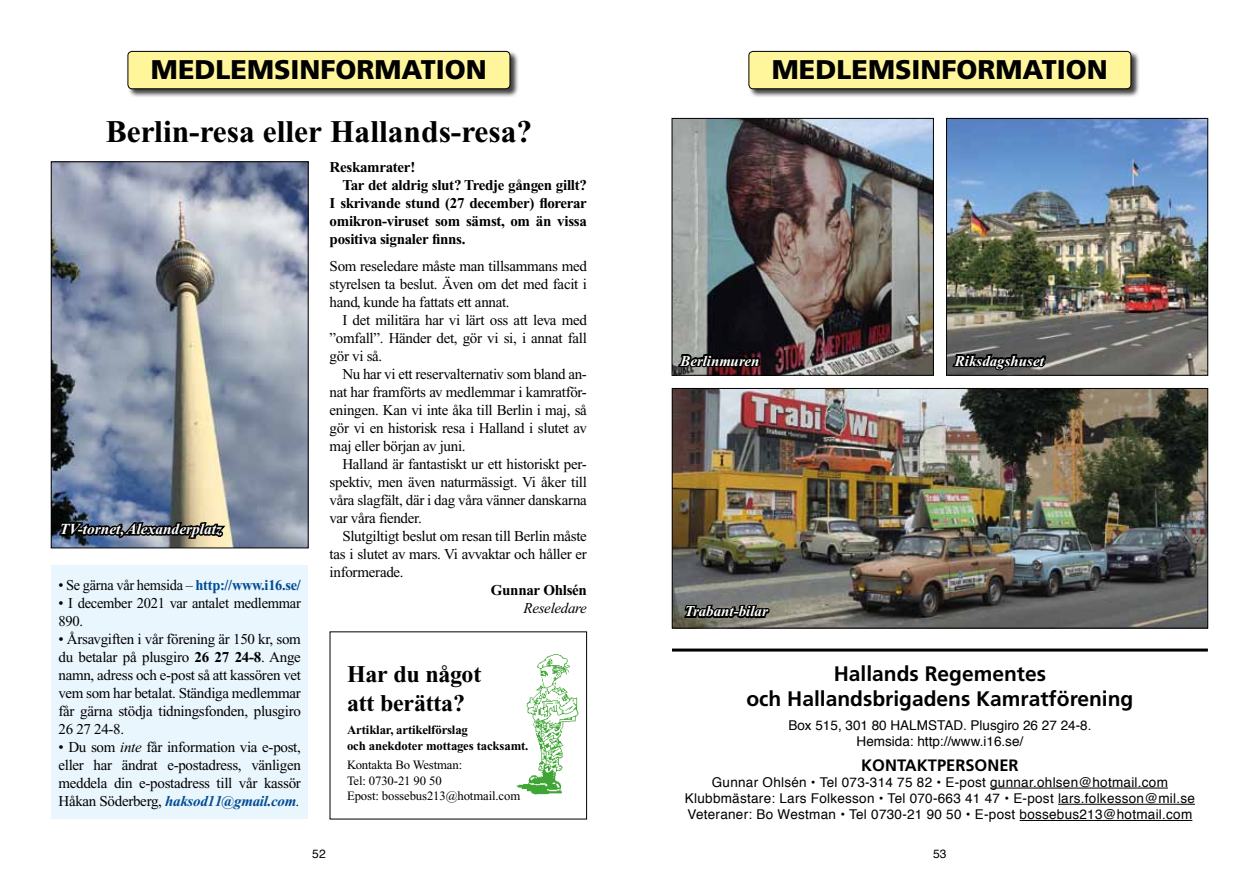
<style>
.page{position:relative;width:1259px;height:893px;background:#fff}
.page>*{position:absolute;margin:0;border:0;box-sizing:border-box;transform-origin:0 0}
.t1{font:700 31.5px "Times New Roman";color:#000}
.t2{font:900 27px "Frutiger";color:#000}
.t3{font:700 24px/28.2px "Times New Roman";letter-spacing:-.01em;color:#000}
.t4{font:700 21px/25.2px "Frutiger";color:#000;text-align:center}
.t5{font:700 16.5px "Frutiger";color:#000}
.t6{font:italic 700 15.3px "Times New Roman";color:#fff}
.t7{font:15px/18px "Times New Roman";letter-spacing:-.02em;color:#000;text-align:justify}
.t8{font:700 15px "Times New Roman";letter-spacing:-.02em;color:#000}
.t9{font:15px "Times New Roman";letter-spacing:-.02em;color:#000;scale:.96 1}
.t10{font:italic 700 15px "Times New Roman";color:#fff}
.t11{font:italic 15px "Times New Roman";letter-spacing:-.02em;color:#000}
.t12{font:13.5px/16.2px "Helvetica";letter-spacing:.02em;color:#000;text-align:center}
.t13{font:13.5px/16.2px "Helvetica";color:#000;text-align:center}
.t14{font:12.75px/15.3px "Times New Roman";letter-spacing:-.01em;color:#000}
.t15{font:700 12.75px/15.3px "Times New Roman";letter-spacing:-.01em;color:#000}
.t16{font:12px "Helvetica";color:#000}
.s1{font-weight:700;color:#004b93}
.s2{font-weight:700}
.s3{font-style:italic}
.s4{font-weight:700;font-style:italic;color:#004b93}
</style>
<div class="page">
<div style="left:51px;top:566px;width:257px;height:253px;background:#eaf6fe"></div>
<div style="left:127px;top:51px;width:392px;height:47px;background:#000;opacity:.75"></div>
<div style="left:128px;top:51px;width:382px;height:38px;background:#fff69b;border-radius:4px"></div>
<div style="left:128px;top:51px;width:382px;height:38px;border:1px solid #000;border-radius:4px"></div>
<img style="left:516px;top:654px;width:63px;height:141px">
<img style="left:53px;top:164px;width:253px;height:382px">
<div style="left:51px;top:162px;width:257px;height:386px;border:1px solid #000"></div>
<img style="left:57px;top:381px;width:170px;height:185px">
<div style="left:748px;top:51px;width:392px;height:47px;background:#000;opacity:.75"></div>
<div style="left:749px;top:51px;width:382px;height:38px;background:#fff69b;border-radius:4px"></div>
<div style="left:748px;top:51px;width:383px;height:38px;border:1px solid #000;border-radius:4px"></div>
<hr style="left:990px;top:788px;width:178px;height:1px;background:#000">
<hr style="left:1058px;top:804px;width:137px;height:1px;background:#000">
<hr style="left:1019px;top:820px;width:173px;height:1px;background:#000">
<hr style="left:672px;top:648px;width:536px;height:3px;background:#000">
<img style="left:674px;top:120px;width:257px;height:253px">
<div style="left:672px;top:118px;width:261px;height:257px;border:1px solid #000"></div>
<img style="left:948px;top:120px;width:258px;height:253px">
<div style="left:946px;top:118px;width:262px;height:257px;border:1px solid #000"></div>
<img style="left:674px;top:390px;width:532px;height:236px">
<div style="left:672px;top:388px;width:536px;height:240px;border:1px solid #000"></div>
<svg style="left:682px;top:587px;width:89px;height:65px"></svg>
<svg style="left:950px;top:340px;width:98px;height:68px"></svg>
<svg style="left:677px;top:336px;width:86px;height:40px;background:#372e30"></svg>
<h2 class="t2" style="left:151px;top:54px;width:302px">MEDLEMSIN FORMATION</h2>
<h1 class="t1" style="left:106px;top:114px;width:428px">Berlin-resa eller Hallands-resa?</h1>
<p class="t8" style="left:330px;top:159px;width:87px">Reskamrater!</p>
<p class="t8" style="left:342px;top:177px;width:246px">Tar det aldrig slut? Tredje gången gillt?</p>
<p class="t8" style="left:330px;top:195px;width:259px">I skrivande stund (27 december) florerar</p>
<p class="t8" style="left:330px;top:213px;width:259px">omikron-viruset som sämst, om än vissa</p>
<p class="t8" style="left:330px;top:231px;width:137px">positiva signaler finns.</p>
<p class="t7" style="left:330px;top:257px;width:259px">Som reseledare måste man tillsammans med styrelsen ta beslut. Även om det med facit i hand, kunde ha fattats ett annat.</p>
<p class="t7" style="left:330px;top:311px;width:259px;text-indent:13px">I det militära har vi lärt oss att leva med ”omfall”. Händer det, gör vi si, i annat fall gör vi så.</p>
<p class="t7" style="left:330px;top:365px;width:259px;text-indent:13px">Nu har vi ett reservalternativ som bland an&shy;nat har framförts av medlemmar i kamratför&shy;eningen. Kan vi inte åka till Berlin i maj, så gör vi en historisk resa i Halland i slutet av maj eller början av juni.</p>
<p class="t7" style="left:330px;top:455px;width:259px;text-indent:13px">Halland är fantastiskt ur ett historiskt per&shy;spektiv, men även naturmässigt. Vi åker till våra slagfält, där i dag våra vänner danskarna var våra fiender.</p>
<p class="t7" style="left:330px;top:527px;width:259px;text-indent:13px">Slutgiltigt beslut om resan till Berlin måste tas i slutet av mars. Vi avvaktar och håller er informerade.</p>
<p class="t8" style="left:491px;top:581px;width:98px">Gunnar Ohlsén</p>
<p class="t11" style="left:523px;top:600px;width:65px">Reseledare</p>
<p class="t6" style="left:60px;top:521px;width:164px">TV-tornet, Alexanderplatz</p>
<p class="t9" style="left:58px;top:576px;width:254px">• Se gärna vår hemsida – <span class="s1">http://www.i16.se/</span></p>
<p class="t7" style="left:58px;top:594px;width:244px">• I december 2021 var antalet medlemmar<br>890.</p>
<p class="t7" style="left:58px;top:630px;width:244px">• Årsavgiften i vår förening är 150 kr, som du betalar på plusgiro <span class="s2">26 27 24-8</span>. Ange namn, adress och e-post så att kassören vet vem som har betalat. Ständiga medlemmar får gärna stödja tidningsfonden, plusgiro 26 27 24-8.</p>
<p class="t7" style="left:58px;top:738px;width:244px">• Du som <span class="s3">inte</span> får information via e-post, eller har ändrat e-postadress, vänligen meddela din e-postadress till vår kassör Håkan Söderberg, <span class="s4">haksod11@gmail.com</span><span class="s3">.</span></p>
<h3 class="t3" style="left:347px;top:660px;width:136px">Har du något att berätta?</h3>
<p class="t15" style="left:347px;top:723px;width:183px">Artiklar, artikelförslag<br>och anekdoter mottages tacksamt.</p>
<p class="t14" style="left:347px;top:757px;width:175px">Kontakta Bo Westman:<br>Tel: 0730-21 90 50<br>Epost: bossebus213@hotmail.com</p>
<h2 class="t2" style="left:772px;top:54px;width:302px">MEDLEMSIN FORMATION</h2>
<p class="t10" style="left:680px;top:352px;width:81px">Berlinmuren</p>
<p class="t10" style="left:955px;top:352px;width:90px">Riksdagshuset</p>
<p class="t10" style="left:685px;top:603px;width:85px">Trabant-bilar</p>
<h3 class="t4" style="left:746px;top:661px;width:389px">Hallands Regementes<br>och Hallandsbrigadens Kamratförening</h3>
<p class="t13" style="left:788px;top:718px;width:304px">Box 515, 301 80 HALMSTAD. Plusgiro 26 27 24-8.<br>Hemsida: http://www.i16.se/</p>
<p class="t5" style="left:861px;top:755px;width:159px">KONTAKTPERSONER</p>
<p class="t12" style="left:685px;top:775px;width:511px">Gunnar Ohlsén • Tel 073-314 75 82 • E-post gunnar.ohlsen@hotmail.com<br>Klubbmästare: Lars Folkesson • Tel 070-663 41 47 • E-post lars.folkesson@mil.se<br>Veteraner: Bo Westman • Tel 0730-21 90 50 • E-post bossebus213@hotmail.com</p>
<p class="t16" style="left:312px;top:844px;width:15px">52</p>
<p class="t16" style="left:933px;top:844px;width:15px">53</p>
</div>
